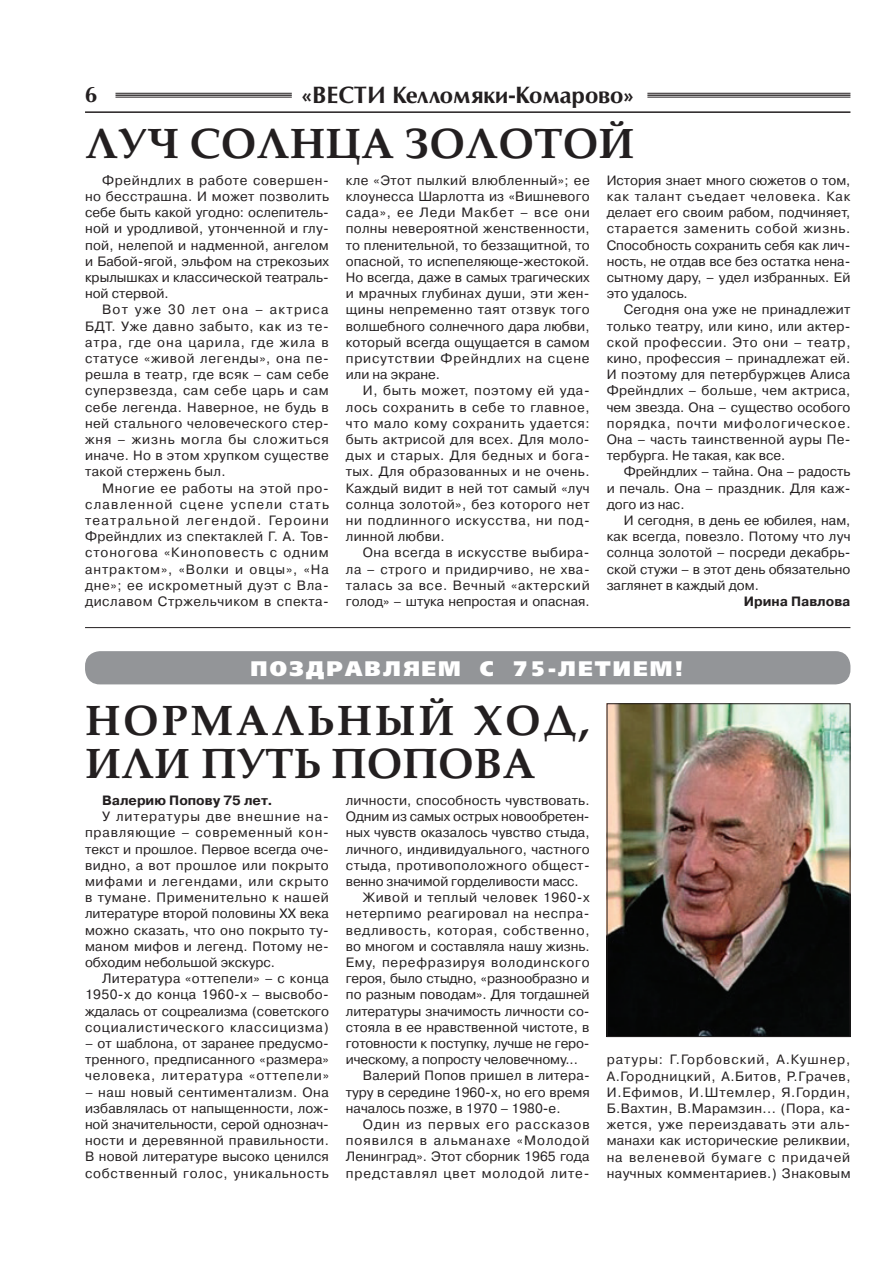
<style>
.page{position:relative;width:893px;height:1263px;background:#fff}
.page>*{position:absolute;margin:0;border:0;box-sizing:border-box;transform-origin:0 0}
.t1{font:700 40.5px/43.5px "Palladium";letter-spacing:.065em;color:#231f20}
.t2{font:700 40.5px "Palladium";color:#231f20}
.t3{font:700 22.5px "Opium New";color:#231f20}
.t4{font:700 22.5px "AG Opus HR";color:#231f20}
.t5{font:21px "Free Set Black C";letter-spacing:.1em;color:#fff}
.t6{font:13.5px/16.2px "Pragmatica C";letter-spacing:.01em;color:#231f20;text-align:justify}
.t7{font:13.5px "Pragmatica C";letter-spacing:-.01em;color:#231f20}
.t8{font:13.5px "Pragmatica C";letter-spacing:.045em;color:#231f20}
.t9{font:700 13.5px "Pragmatica C";color:#231f20}
.t10{font:13.5px "Pragmatica C";letter-spacing:.05em;color:#231f20}
.t11{font:13.5px "Pragmatica C";letter-spacing:.035em;color:#231f20}
.t12{font:13.5px "Pragmatica C";letter-spacing:.055em;color:#231f20}
.t13{font:13.5px "Pragmatica C";letter-spacing:.065em;color:#231f20}
.t14{font:13.5px "Pragmatica C";letter-spacing:.075em;color:#231f20}
.t15{font:13.5px "Pragmatica C";letter-spacing:.07em;color:#231f20}
</style>
<div class="page">
<hr style="left:115px;top:93px;width:177px;height:1px;background:#231f20">
<hr style="left:115px;top:95px;width:177px;height:1px;background:#231f20">
<hr style="left:115px;top:97px;width:177px;height:1px;background:#231f20">
<hr style="left:647px;top:93px;width:203px;height:1px;background:#231f20">
<hr style="left:647px;top:95px;width:203px;height:1px;background:#231f20">
<hr style="left:647px;top:97px;width:203px;height:1px;background:#231f20">
<hr style="left:85px;top:111px;width:765px;height:2px;background:#231f20">
<img style="left:609px;top:705px;width:239px;height:330px">
<div style="left:607px;top:703px;width:243px;height:334px;border:1px solid #231f20"></div>
<hr style="left:85px;top:627px;width:765px;height:1px;background:#231f20">
<div style="left:85px;top:651px;width:765px;height:33px;background:#939598;border-radius:15px"></div>
<h2 class="t4" style="left:85px;top:81px;width:14px">6</h2>
<h2 class="t3" style="left:301px;top:81px;width:334px">«ВЕСТИ Келломяки-Комарово»</h2>
<h1 class="t2" style="left:85px;top:119px;width:551px">ЛУЧ СОЛНЦА ЗОЛОТОЙ</h1>
<p class="t6" style="left:85px;top:172px;width:245px;text-indent:17px">Фрейндлих в работе совершен&shy;но бесстрашна. И может позволить себе быть какой угодно: ослепитель&shy;ной и уродливой, утонченной и глу&shy;пой, нелепой и надменной, ангелом и Бабой-ягой, эльфом на стрекозьих крылышках и классической театраль&shy;ной стервой.</p>
<p class="t6" style="left:85px;top:302px;width:245px;text-indent:17px">Вот уже 30 лет она – актриса БДТ. Уже давно забыто, как из те&shy;атра, где она царила, где жила в статусе «живой легенды», она пе&shy;решла в театр, где всяк – сам себе суперзвезда, сам себе царь и сам себе легенда. Наверное, не будь в ней стального человеческого стер&shy;жня – жизнь могла бы сложиться иначе. Но в этом хрупком существе такой стержень был.</p>
<p class="t6" style="left:85px;top:480px;width:245px;text-indent:17px">Многие ее работы на этой про&shy;славленной сцене успели стать театральной легендой. Героини Фрейндлих из спектаклей Г. А. Тов&shy;стоногова «Киноповесть с одним антрактом», «Волки и овцы», «На дне»; ее искрометный дуэт с Вла&shy;диславом Стржельчиком в спекта-</p>
<p class="t6" style="left:346px;top:172px;width:245px">кле «Этот пылкий влюбленный»; ее клоунесса Шарлотта из «Вишневого сада», ее Леди Макбет – все они полны невероятной женственности, то пленительной, то беззащитной, то опасной, то испепеляюще-жестокой.<br>Но всегда, даже в самых трагических и мрачных глубинах души, эти жен&shy;щины непременно таят отзвук того волшебного солнечного дара любви, который всегда ощущается в самом присутствии Фрейндлих на сцене или на экране.</p>
<p class="t6" style="left:346px;top:383px;width:245px;text-indent:17px">И, быть может, поэтому ей уда&shy;лось сохранить в себе то главное, что мало кому сохранить удается: быть актрисой для всех. Для моло&shy;дых и старых. Для бедных и бога&shy;тых. Для образованных и не очень.<br>Каждый видит в ней тот самый «луч солнца золотой», без которого нет ни подлинного искусства, ни под&shy;линной любви.</p>
<p class="t6" style="left:346px;top:545px;width:245px;text-indent:17px">Она всегда в искусстве выбира&shy;ла – строго и придирчиво, не хва&shy;талась за все. Вечный «актерский голод» – штука непростая и опасная.</p>
<p class="t6" style="left:607px;top:172px;width:245px">История знает много сюжетов о том, как талант съедает человека. Как делает его своим рабом, подчиняет, старается заменить собой жизнь.<br>Способность сохранить себя как лич&shy;ность, не отдав все без остатка нена&shy;сытному дару, – удел избранных. Ей это удалось.</p>
<p class="t6" style="left:607px;top:302px;width:245px;text-indent:17px">Сегодня она уже не принадлежит только театру, или кино, или актер&shy;ской профессии. Это они – театр, кино, профессия – принадлежат ей.<br>И поэтому для петербуржцев Алиса Фрейндлих – больше, чем актриса, чем звезда. Она – существо особого порядка, почти мифологическое.<br>Она – часть таинственной ауры Пе&shy;тербурга. Не такая, как все.</p>
<p class="t6" style="left:607px;top:464px;width:245px;text-indent:17px">Фрейндлих – тайна. Она – радость и печаль. Она – праздник. Для каж&shy;дого из нас.</p>
<p class="t6" style="left:607px;top:512px;width:245px;text-indent:17px">И сегодня, в день ее юбилея, нам, как всегда, повезло. Потому что луч солнца золотой – посреди декабрь&shy;ской стужи – в этот день обязательно заглянет в каждый дом.</p>
<p class="t9" style="left:744px;top:594px;width:108px">Ирина Павлова</p>
<h3 class="t5" style="left:251px;top:656px;width:434px">ПОЗДРАВЛЯЕМ С 75-ЛЕТИЕМ!</h3>
<h1 class="t1" style="left:85px;top:699px;width:506px">НОРМАЛЬНЫЙ ХОД,<br>ИЛИ ПУТЬ ПОПОВА</h1>
<p class="t9" style="left:102px;top:793px;width:172px">Валерию Попову 75 лет.</p>
<p class="t6" style="left:85px;top:808px;width:245px;text-indent:17px">У литературы две внешние на&shy;правляющие – современный кон&shy;текст и прошлое. Первое всегда оче&shy;видно, а вот прошлое или покрыто мифами и легендами, или скрыто в тумане. Применительно к нашей литературе второй половины ХХ века можно сказать, что оно покрыто ту&shy;маном мифов и легенд. Потому не&shy;обходим небольшой экскурс.</p>
<p class="t6" style="left:85px;top:970px;width:245px;text-indent:17px">Литература «оттепели» – с конца 1950-х до конца 1960-х – высвобо&shy;ждалась от соцреализма (советского социалистического классицизма)</p>
<p class="t6" style="left:85px;top:1035px;width:245px">– от шаблона, от заранее предусмо&shy;тренного, предписанного «размера» человека, литература «оттепели»</p>
<p class="t6" style="left:85px;top:1084px;width:245px">– наш новый сентиментализм. Она избавлялась от напыщенности, лож&shy;ной значительности, серой однознач&shy;ности и деревянной правильности.<br>В новой литературе высоко ценился собственный голос, уникальность</p>
<p class="t6" style="left:346px;top:792px;width:245px">личности, способность чувствовать.</p>
<p class="t7" style="left:346px;top:809px;width:245px">Одним из самых острых новообретен-</p>
<p class="t6" style="left:346px;top:825px;width:245px">ных чувств оказалось чувство стыда,</p>
<p class="t6" style="left:346px;top:841px;width:245px">личного, индивидуального, частного</p>
<p class="t11" style="left:346px;top:858px;width:245px">стыда, противоположного общест-</p>
<p class="t7" style="left:346px;top:874px;width:234px">венно значимой горделивости масс.</p>
<p class="t8" style="left:363px;top:890px;width:228px">Живой и теплый человек 1960-х</p>
<p class="t8" style="left:346px;top:906px;width:245px">нетерпимо реагировал на неспра-</p>
<p class="t10" style="left:346px;top:922px;width:245px">ведливость, которая, собственно,</p>
<p class="t6" style="left:346px;top:938px;width:245px">во многом и составляла нашу жизнь.</p>
<p class="t12" style="left:346px;top:955px;width:245px">Ему, перефразируя володинского</p>
<p class="t7" style="left:346px;top:971px;width:245px">героя, было стыдно, «разнообразно и</p>
<p class="t6" style="left:346px;top:987px;width:245px">по разным поводам». Для тогдашней</p>
<p class="t6" style="left:346px;top:1003px;width:245px">литературы значимость личности со-</p>
<p class="t6" style="left:346px;top:1019px;width:245px">стояла в ее нравственной чистоте, в</p>
<p class="t7" style="left:346px;top:1036px;width:245px">готовности к поступку, лучше не геро-</p>
<p class="t7" style="left:346px;top:1052px;width:234px">ическому, а попросту человечному...</p>
<p class="t6" style="left:363px;top:1068px;width:228px">Валерий Попов пришел в литера-</p>
<p class="t6" style="left:346px;top:1084px;width:245px">туру в середине 1960-х, но его время</p>
<p class="t6" style="left:346px;top:1100px;width:216px">началось позже, в 1970 – 1980-е.</p>
<p class="t15" style="left:363px;top:1117px;width:228px">Один из первых его рассказов</p>
<p class="t14" style="left:346px;top:1133px;width:245px">появился в альманахе «Молодой</p>
<p class="t6" style="left:346px;top:1149px;width:245px">Ленинград». Этот сборник 1965 года</p>
<p class="t13" style="left:346px;top:1165px;width:245px">представлял цвет молодой лите-</p>
<p class="t6" style="left:607px;top:1052px;width:245px">ратуры: Г.Горбовский, А.Кушнер, А.Городницкий, А.Битов, Р.Грачев, И.Ефимов, И.Штемлер, Я.Гордин, Б.Вахтин, В.Марамзин... (Пора, ка&shy;жется, уже переиздавать эти аль&shy;манахи как исторические реликвии, на веленевой бумаге с придачей научных комментариев.) Знаковым</p>
</div>
